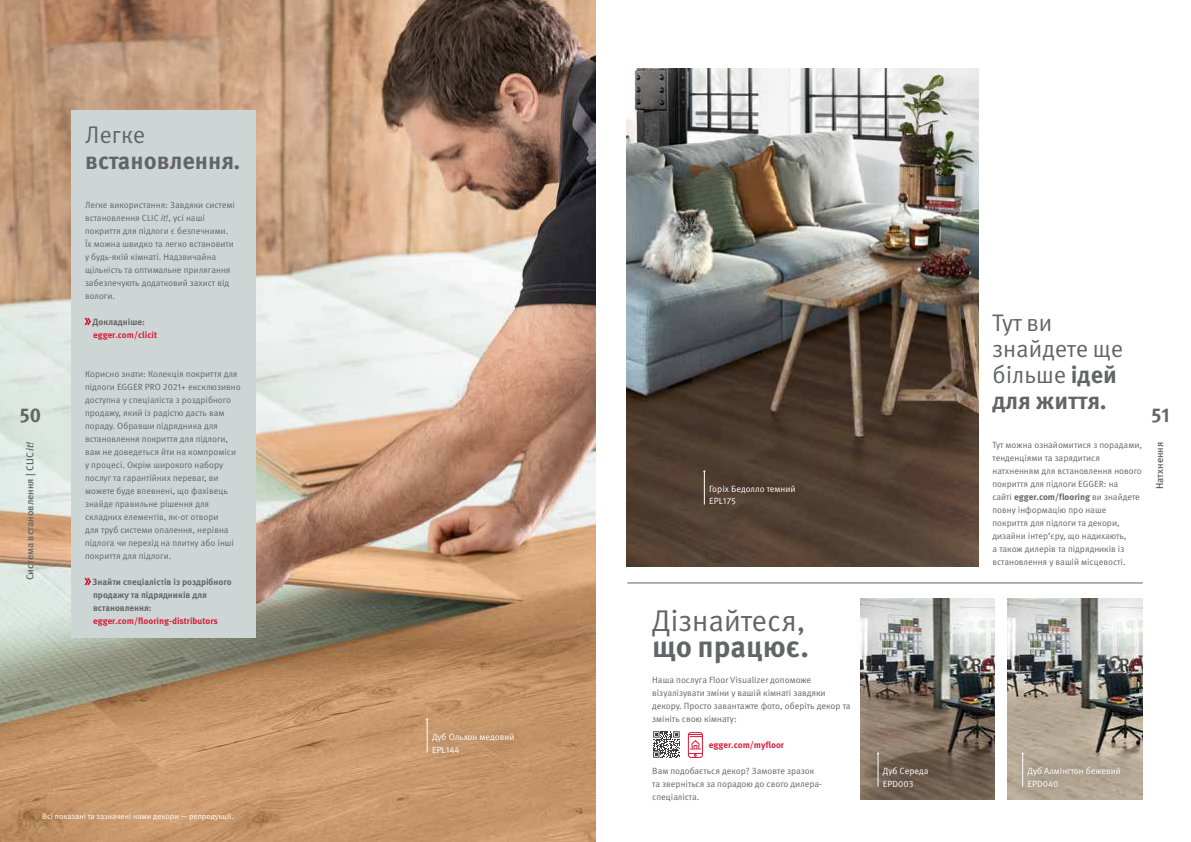
<style>
.page{position:relative;width:1191px;height:842px;background:#fff}
.page>*{position:absolute;margin:0;border:0;box-sizing:border-box;transform-origin:0 0}
.t1{font:30px "Meta Pro";color:#636466}
.t2{font:700 30px "Meta Pro";color:#636466}
.t3{font:24px/26px "Meta Pro";color:#636466}
.t4{font:700 24px "Meta Pro";color:#636466}
.t5{font:700 20px "Meta Pro";color:#636466}
.t6{font:500 10px "Meta Pro";color:#636466}
.t7{font:9px/13px "Meta Pro";color:#636466}
.t8{font:9px/13px "Meta Pro";color:#fff}
.t9{font:700 9px/13px "Meta Pro";color:#636466}
.t10{font:700 9px "Meta Pro";color:#d71b38}
.t11{font:8px "Meta Pro";color:#fff}
.s1{font-style:italic}
.s2{font-weight:700}
</style>
<div class="page">
<img style="left:860px;top:598px;width:134px;height:201px">
<img style="left:1007px;top:598px;width:135px;height:201px">
<img style="left:0;top:0;width:595px;height:842px">
<img style="left:626px;top:68px;width:352px;height:498px">
<div style="left:688px;top:732px;width:15px;height:26px;border:1px solid #d71b38;border-radius:3px"></div>
<svg style="left:688px;top:732px;width:14px;height:25px"></svg>
<div style="left:71px;top:111px;width:184px;height:527px;background:#ced6d5"></div>
<svg style="left:85px;top:318px;width:6px;height:7px"></svg>
<svg style="left:85px;top:578px;width:6px;height:7px"></svg>
<div style="left:417px;top:718px;width:111px;height:49px;background:#c5956a"></div>
<hr style="left:427px;top:719px;width:1px;height:33px;background:#fff">
<div style="left:695px;top:471px;width:114px;height:48px;background:#524032"></div>
<hr style="left:704px;top:471px;width:1px;height:33px;background:#fff">
<div style="left:868px;top:752px;width:74px;height:49px;background:#000;opacity:.5"></div>
<hr style="left:877px;top:753px;width:1px;height:33px;background:#fff">
<div style="left:1013px;top:752px;width:121px;height:49px;background:#000;opacity:.5"></div>
<hr style="left:1022px;top:753px;width:1px;height:33px;background:#fff">
<hr style="left:627px;top:583px;width:515px;height:1px;background:#636466">
<svg style="left:653px;top:731px;width:27px;height:11px"></svg>
<svg style="left:653px;top:742px;width:27px;height:16px"></svg>
<h2 class="t3" style="left:85px;top:122px;width:62px">Легке</h2>
<h2 class="t4" style="left:85px;top:142px;width:157px">встановлення.</h2>
<p class="t7" style="left:85px;top:198px;width:151px">Легке використання: Завдяки системі встановлення CLIC <span class="s1">it!</span>, усі наші покриття для підлоги є безпечними.<br>Їх можна швидко та легко встановити у будь-якій кімнаті. Надзвичайна щільність та оптимальне прилягання забезпечують додатковий захист від вологи.</p>
<p class="t9" style="left:93px;top:315px;width:54px">Докладніше:</p>
<p class="t10" style="left:93px;top:328px;width:66px">egger.com/clicit</p>
<p class="t7" style="left:85px;top:367px;width:157px">Корисно знати: Колекція покриття для підлоги EGGER PRO 2021+ ексклюзивно доступна у спеціаліста з роздрібного продажу, який із радістю дасть вам пораду. Обравши підрядника для встановлення покриття для підлоги, вам не доведеться йти на компроміси у процесі. Окрім широкого набору послуг та гарантійних переваг, ви можете буде впевнені, що фахівець знайде правильне рішення для складних елементів, як-от отвори<br>для труб системи опалення, нерівна підлога чи перехід на плитку або інші покриття для підлоги.</p>
<p class="t9" style="left:93px;top:575px;width:141px">Знайти спеціалістів із роздрібного продажу та підрядників для встановлення:</p>
<p class="t10" style="left:93px;top:614px;width:126px">egger.com/flooring-distributors</p>
<h2 class="t3" style="left:992px;top:310px;width:132px">Тут ви знайдете ще більше <span class="s2">ідей для життя.</span></h2>
<p class="t7" style="left:992px;top:439px;width:151px">Тут можна ознайомитися з порадами, тенденціями та зарядитися натхненням для встановлення нового покриття для підлоги EGGER: на<br>сайті <span class="s2">egger.com/flooring</span> ви знайдете повну інформацію про наше покриття для підлоги та декори, дизайни інтер’єру, що надихають,<br>а також дилерів та підрядників із встановлення у вашій місцевості.</p>
<h3 class="t5" style="left:20px;top:400px;width:23px">50</h3>
<h3 class="t5" style="left:1151px;top:400px;width:20px">51</h3>
<p class="t6" style="left:24px;top:580px;width:140px;rotate:-90deg">Система встановлення | CLIC<span class="s1">it!</span></p>
<p class="t6" style="left:1153px;top:489px;width:49px;rotate:-90deg">Натхнення</p>
<p class="t8" style="left:709px;top:482px;width:88px">Горіх Бедолло темний<br>EPL175</p>
<h1 class="t1" style="left:652px;top:602px;width:155px">Дізнайтеся,</h1>
<h1 class="t2" style="left:652px;top:623px;width:158px">що працює.</h1>
<p class="t11" style="left:42px;top:811px;width:193px">Всі показані та зазначені нами декори — репродукції.</p>
<p class="t8" style="left:432px;top:730px;width:84px">Дуб Ольхон медовий<br>EPL144</p>
<p class="t7" style="left:652px;top:673px;width:200px">Наша послуга Floor Visualizer допоможе візуалізувати зміни у вашій кімнаті завдяки декору. Просто завантажте фото, оберіть декор та змініть свою кімнату:</p>
<p class="t10" style="left:709px;top:737px;width:77px">egger.com/myfloor</p>
<p class="t7" style="left:652px;top:764px;width:171px">Вам подобається декор? Замовте зразок та зверніться за порадою до свого дилера&shy;спеціаліста.</p>
<p class="t8" style="left:883px;top:764px;width:47px">Дуб Середа<br>EPD003</p>
<p class="t8" style="left:1027px;top:764px;width:95px">Дуб Алмінгтон бежевий<br>EPD040</p>
</div>
